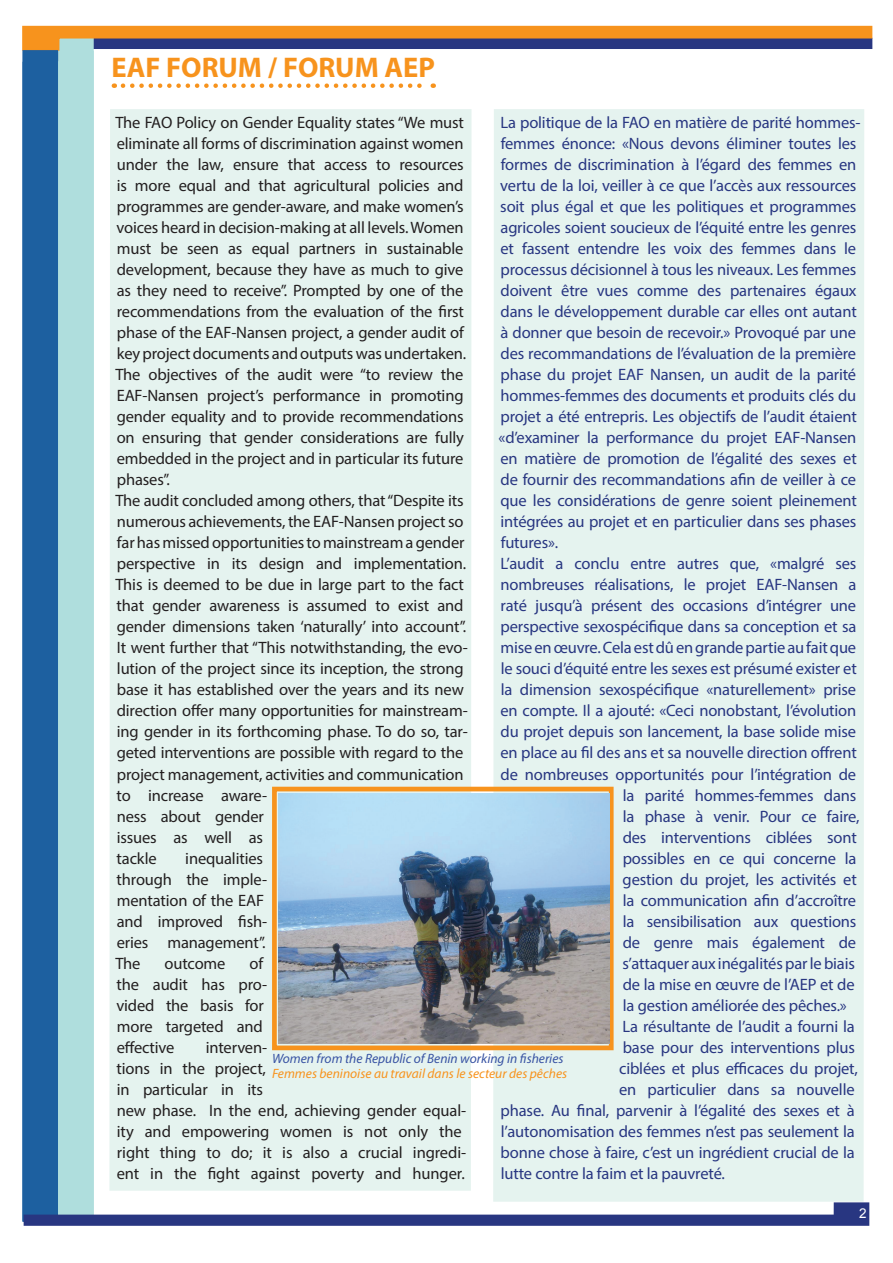
<style>
.page{position:relative;width:893px;height:1263px;background:#fff}
.page>*{position:absolute;margin:0;border:0;box-sizing:border-box;transform-origin:0 0}
.t1{font:700 28.5px "Myriad Pro";color:#f7931d}
.t2{font:16.5px "Myriad Pro";letter-spacing:-.01em;color:#283681}
.t3{font:16.5px/21px "Myriad Pro";letter-spacing:-.01em;color:#231f20}
.t4{font:italic 13.5px "Myriad Pro";color:#f7931d}
.t5{font:italic 13.5px "Myriad Pro";color:#3853a3}
.t6{font:13.5px "Arial";color:#fff}
</style>
<div class="page">
<div style="left:58px;top:34px;width:36px;height:1182px;background:#afdedd"></div>
<svg style="left:22px;top:25px;width:851px;height:36px"></svg>
<div style="left:22px;top:50px;width:36px;height:1172px;background:#1d60a0"></div>
<svg style="left:24px;top:1202px;width:845px;height:24px"></svg>
<svg style="left:123px;top:83px;width:311px;height:5px"></svg>
<div style="left:109px;top:109px;width:362px;height:1082px;background:#e5f3ef"></div>
<div style="left:493px;top:109px;width:371px;height:1093px;background:#e5f3ef"></div>
<div style="left:272px;top:787px;width:342px;height:263px;border:5px solid #f7931d"></div>
<img style="left:279px;top:793px;width:331px;height:251px">
<h1 class="t1" style="left:112px;top:49px;width:325px">EAF FORUM / FORUM AEP</h1>
<p class="t3" style="left:115px;top:112px;width:354px">The FAO Policy on Gender Equality states “We must eliminate all forms of discrimination against women under the law, ensure that access to resources is more equal and that agricultural policies and programmes are gender-aware, and make women’s voices heard in decision-making at all levels. Women must be seen as equal partners in sustainable development, because they have as much to give as they need to receive”. Prompted by one of the recommendations from the evaluation of the first phase of the EAF-Nansen project, a gender audit of key project documents and outputs was undertaken.<br>The objectives of the audit were “to review the EAF-Nansen project’s performance in promoting gender equality and to provide recommendations on ensuring that gender considerations are fully embedded in the project and in particular its future phases”.<br>The audit concluded among others, that “Despite its numerous achievements, the EAF-Nansen project so far has missed opportunities to mainstream a gender perspective in its design and implementation.<br>This is deemed to be due in large part to the fact that gender awareness is assumed to exist and gender dimensions taken ‘naturally’ into account”.<br>It went further that “This notwithstanding, the evo&shy;lution of the project since its inception, the strong base it has established over the years and its new direction offer many opportunities for mainstream&shy;ing gender in its forthcoming phase. To do so, tar&shy;geted interventions are possible with regard to the project management, activities and communication to increase aware-<br>ness about gender<br>issues as well as<br>tackle</p>
<p class="t2" style="left:500px;top:113px;width:362px">La politique de la FAO en matière de parité hommes-</p>
<p class="t2" style="left:501px;top:134px;width:357px">femmes énonce: «Nous devons éliminer toutes les</p>
<p class="t2" style="left:501px;top:155px;width:357px">formes de discrimination à l’égard des femmes en</p>
<p class="t2" style="left:500px;top:176px;width:358px">vertu de la loi, veiller à ce que l’accès aux ressources</p>
<p class="t2" style="left:500px;top:197px;width:358px">soit plus égal et que les politiques et programmes</p>
<p class="t2" style="left:501px;top:218px;width:357px">agricoles soient soucieux de l’équité entre les genres</p>
<p class="t2" style="left:500px;top:239px;width:357px">et fassent entendre les voix des femmes dans le</p>
<p class="t2" style="left:501px;top:260px;width:357px">processus décisionnel à tous les niveaux. Les femmes</p>
<p class="t2" style="left:501px;top:281px;width:358px">doivent être vues comme des partenaires égaux</p>
<p class="t2" style="left:501px;top:302px;width:358px">dans le développement durable car elles ont autant</p>
<p class="t2" style="left:501px;top:323px;width:357px">à donner que besoin de recevoir.» Provoqué par une</p>
<p class="t2" style="left:501px;top:344px;width:357px">des recommandations de l’évaluation de la première</p>
<p class="t2" style="left:501px;top:365px;width:357px">phase du projet EAF Nansen, un audit de la parité</p>
<p class="t2" style="left:501px;top:386px;width:357px">hommes-femmes des documents et produits clés du</p>
<p class="t2" style="left:501px;top:407px;width:358px">projet a été entrepris. Les objectifs de l’audit étaient</p>
<p class="t2" style="left:499px;top:428px;width:359px">«d’examiner la performance du projet EAF-Nansen</p>
<p class="t2" style="left:500px;top:449px;width:358px">en matière de promotion de l’égalité des sexes et</p>
<p class="t2" style="left:501px;top:470px;width:357px">de fournir des recommandations afin de veiller à ce</p>
<p class="t2" style="left:500px;top:491px;width:358px">que les considérations de genre soient pleinement</p>
<p class="t2" style="left:501px;top:512px;width:357px">intégrées au projet et en particulier dans ses phases</p>
<p class="t2" style="left:501px;top:533px;width:59px">futures».</p>
<p class="t2" style="left:500px;top:554px;width:357px">L’audit a conclu entre autres que, «malgré ses</p>
<p class="t2" style="left:501px;top:575px;width:357px">nombreuses réalisations, le projet EAF-Nansen a</p>
<p class="t2" style="left:501px;top:596px;width:357px">raté jusqu’à présent des occasions d’intégrer une</p>
<p class="t2" style="left:501px;top:617px;width:357px">perspective sexospécifique dans sa conception et sa</p>
<p class="t2" style="left:501px;top:638px;width:357px">mise en œuvre. Cela est dû en grande partie au fait que</p>
<p class="t2" style="left:501px;top:659px;width:358px">le souci d’équité entre les sexes est présumé exister et</p>
<p class="t2" style="left:501px;top:680px;width:357px">la dimension sexospécifique «naturellement» prise</p>
<p class="t2" style="left:500px;top:701px;width:357px">en compte. Il a ajouté: «Ceci nonobstant, l’évolution</p>
<p class="t2" style="left:501px;top:722px;width:357px">du projet depuis son lancement, la base solide mise</p>
<p class="t2" style="left:500px;top:743px;width:358px">en place au fil des ans et sa nouvelle direction offrent</p>
<p class="t2" style="left:501px;top:764px;width:357px">de nombreuses opportunités pour l’intégration de</p>
<p class="t2" style="left:623px;top:785px;width:235px">la parité hommes-femmes dans</p>
<p class="t2" style="left:623px;top:806px;width:238px">la phase à venir. Pour ce faire,</p>
<p class="t2" style="left:623px;top:827px;width:236px">des interventions ciblées sont</p>
<p class="t2" style="left:623px;top:848px;width:235px">possibles en ce qui concerne la</p>
<p class="t2" style="left:623px;top:869px;width:236px">gestion du projet, les activités et</p>
<p class="t2" style="left:623px;top:890px;width:235px">la communication afin d’accroître</p>
<p class="t2" style="left:623px;top:911px;width:235px">la sensibilisation aux questions</p>
<p class="t2" style="left:623px;top:932px;width:235px">de genre mais également de</p>
<p class="t2" style="left:622px;top:953px;width:234px">s’attaquer aux inégalités par le biais</p>
<p class="t2" style="left:623px;top:974px;width:234px">de la mise en œuvre de l’AEP et de</p>
<p class="t2" style="left:623px;top:995px;width:225px">la gestion améliorée des pêches.»</p>
<p class="t2" style="left:623px;top:1016px;width:234px">La résultante de l’audit a fourni la</p>
<p class="t2" style="left:623px;top:1037px;width:234px">base pour des interventions plus</p>
<p class="t2" style="left:619px;top:1058px;width:240px">ciblées et plus efficaces du projet,</p>
<p class="t2" style="left:619px;top:1079px;width:237px">en particulier dans sa nouvelle</p>
<p class="t2" style="left:501px;top:1100px;width:356px">phase. Au final, parvenir à l’égalité des sexes et à</p>
<p class="t2" style="left:501px;top:1121px;width:356px">l’autonomisation des femmes n’est pas seulement la</p>
<p class="t2" style="left:501px;top:1142px;width:356px">bonne chose à faire, c’est un ingrédient crucial de la</p>
<p class="t2" style="left:501px;top:1163px;width:226px">lutte contre la faim et la pauvreté.</p>
<p class="t3" style="left:115px;top:847px;width:153px;text-indent:70px">inequalities through the imple&shy;mentation of the EAF and improved fish&shy;eries management”.<br>The</p>
<p class="t3" style="left:117px;top:952px;width:152px;text-indent:133px">of the audit has pro&shy;vided the basis for more targeted and effective</p>
<p class="t3" style="left:165px;top:952px;width:62px">outcome</p>
<p class="t3" style="left:117px;top:1036px;width:351px;text-indent:89px">interven-<br>tions in the project,<br>in particular in its<br>new phase. In the end, achieving gender equal&shy;ity and empowering women is not only the right thing to do; it is also a crucial ingredi&shy;ent in the fight against poverty and hunger.</p>
<p class="t5" style="left:272px;top:1050px;width:293px">Women from the Republic of Benin working in fisheries</p>
<p class="t4" style="left:272px;top:1065px;width:297px">Femmes beninoise au travail dans le secteur des pêches</p>
<p class="t6" style="left:840px;top:1207px;width:29px">2 2</p>
</div>
